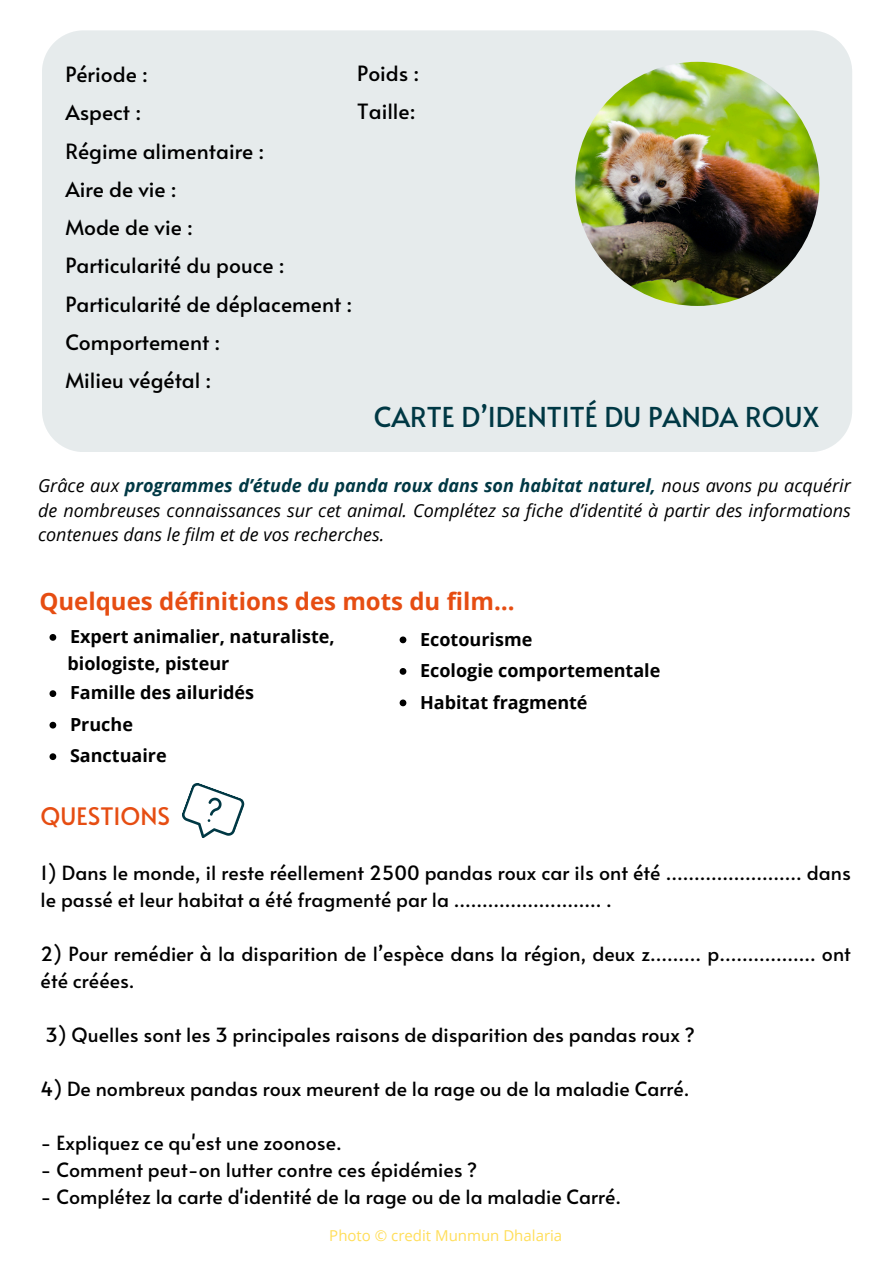
<style>
.page{position:relative;width:894px;height:1264px;background:#fff}
.page>*{position:absolute;margin:0;border:0;box-sizing:border-box;transform-origin:0 0}
.t1{font:27.3px "Alata";color:#003844}
.t2{font:700 24px "Open Sans";color:#e64d12}
.t3{font:24px "Alata";color:#e64d12}
.t4{font:21px/38.2px "Alata";color:#000}
.t5{font:19.5px/27px "Alata";color:#000}
.t6{font:italic 18px/24.8px "Open Sans";color:#000;text-align:justify}
.t7{font:700 18px "Open Sans";color:#000}
.t8{font:15px "Open Sans";color:#ffde59}
.s1{font-weight:700;color:#003844}
</style>
<div class="page">
<div style="left:42px;top:30px;width:810px;height:422px;background:#e6ebec"></div>
<img style="left:575px;top:62px;width:244px;height:244px;border-radius:50%">
<svg style="left:49px;top:634px;width:7px;height:6px"></svg>
<svg style="left:49px;top:690px;width:7px;height:7px"></svg>
<svg style="left:49px;top:721px;width:7px;height:7px"></svg>
<svg style="left:49px;top:753px;width:7px;height:7px"></svg>
<svg style="left:182px;top:783px;width:63px;height:55px"></svg>
<svg style="left:399px;top:636px;width:7px;height:7px"></svg>
<svg style="left:399px;top:668px;width:7px;height:6px"></svg>
<svg style="left:399px;top:699px;width:7px;height:7px"></svg>
<h4 class="t4" style="left:65px;top:54px;width:288px">Période :<br>Aspect :<br>Régime alimentaire :<br>Aire de vie :<br>Mode de vie :<br>Particularité du pouce :<br>Particularité de déplacement :<br>Comportement :<br>Milieu végétal :</h4>
<h4 class="t4" style="left:357px;top:54px;width:64px;line-height:37.2px">Poids :<br>Taille:</h4>
<h4 class="t1" style="left:373px;top:396px;width:447px">CARTE D’IDENTITÉ DU PANDA ROUX</h4>
<h4 class="t6" style="left:38px;top:472px;width:814px">Grâce aux <span class="s1">programmes d’étude du panda roux dans son habitat naturel,</span> nous avons pu acquérir de nombreuses connaissances sur cet animal. Complétez sa fiche d’identité à partir des informations contenues dans le film et de vos recherches.</h4>
<h4 class="t2" style="left:39px;top:584px;width:476px">Quelques définitions des mots du film…</h4>
<p class="t7" style="left:70px;top:623px;width:266px">Expert animalier, naturaliste,</p>
<h1 class="t7" style="left:67px;top:650px;width:163px">biologiste, pisteur</h1>
<h6 class="t7" style="left:70px;top:680px;width:186px">Famille des ailuridés</h6>
<h3 class="t7" style="left:70px;top:711px;width:64px">Pruche</h3>
<p class="t7" style="left:70px;top:743px;width:98px">Sanctuaire</p>
<p class="t7" style="left:420px;top:626px;width:114px">Ecotourisme</p>
<p class="t7" style="left:420px;top:657px;width:242px">Ecologie comportementale</p>
<h2 class="t7" style="left:420px;top:689px;width:169px">Habitat fragmenté</h2>
<h5 class="t3" style="left:41px;top:798px;width:131px">QUESTIONS</h5>
<p class="t5" style="left:41px;top:858px;width:811px">1) Dans le monde, il reste réellement 2500 pandas roux car ils ont été …………………… dans le passé et leur habitat a été fragmenté par la …………………….. .</p>
<p class="t5" style="left:41px;top:939px;width:811px">2) Pour remédier à la disparition de l’espèce dans la région, deux z……… p…………….. ont été créées.</p>
<p class="t5" style="left:45px;top:1020px;width:650px">3) Quelles sont les 3 principales raisons de disparition des pandas roux ?</p>
<p class="t5" style="left:41px;top:1074px;width:650px">4) De nombreux pandas roux meurent de la rage ou de la maladie Carré.</p>
<p class="t5" style="left:41px;top:1128px;width:302px">- Expliquez ce qu'est une zoonose.</p>
<p class="t5" style="left:41px;top:1155px;width:438px">- Comment peut-on lutter contre ces épidémies ?</p>
<p class="t5" style="left:41px;top:1182px;width:582px">- Complétez la carte d'identité de la rage ou de la maladie Carré.</p>
<h4 class="t8" style="left:329px;top:1224px;width:234px">Photo © credit Munmun Dhalaria</h4>
</div>
